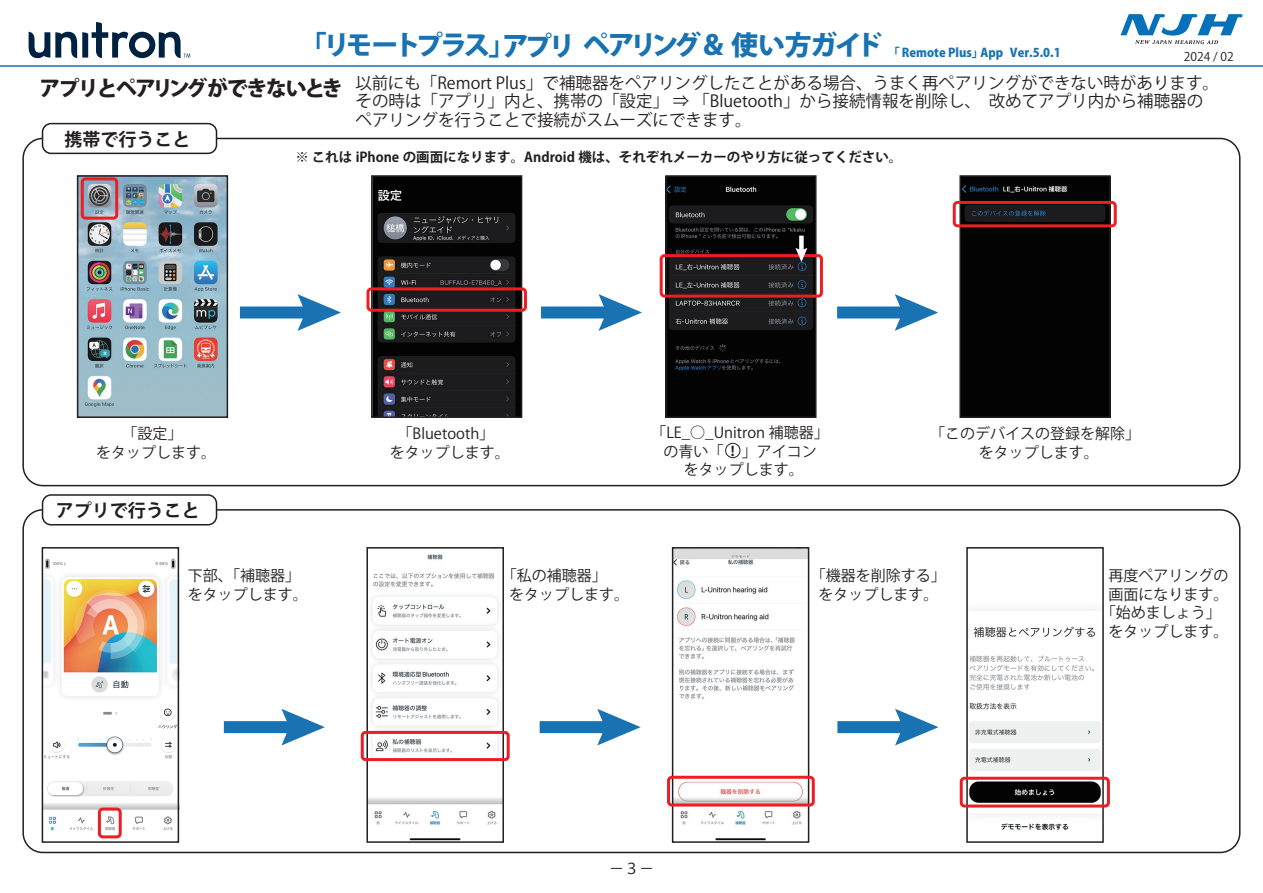
<style>
.page{position:relative;width:1263px;height:893px;background:#fff}
.page>*{position:absolute;margin:0;border:0;box-sizing:border-box;transform-origin:0 0}
.t1{font:27px "Koz Go Pr 6 N Heavy 90 msp RKSJ H";letter-spacing:-.11em;color:#1972b1}
.t2{font:27px "Koz Go Pr 6 N Heavy 90 msp RKSJ H";letter-spacing:-.14em;color:#1972b1}
.t3{font:18px "Koz Go Pr 6 N Bold 90 msp RKSJ H";color:#231f20}
.t4{font:16.5px/18.3px "Koz Go Pr 6 N Regular 90 msp RKSJ H";color:#231f20}
.t5{font:15px/18.8px "Koz Go Pr 6 N Regular 90 msp RKSJ H";color:#231f20;text-align:center}
.t6{font:15px "Koz Go Pro Regular 90 msp RKSJ H";color:#231f20}
.t7{font:13.5px "Koz Go Pr 6 N Bold 90 msp RKSJ H";color:#231f20}
.t8{font:13.2px "Koz Go Pr 6 N Bold 90 msp RKSJ H";color:#231f20}
.t9{font:12px "Koz Go Pr 6 N Heavy 90 msp RKSJ H";color:#1972b1}
.t10{font:12px "Koz Go Pr 6 N Regular 90 msp RKSJ H";color:#231f20}
.s1{font-family:"Koz Go Pr 6 N Heavy 90 msp RKSJ H";font-size:21px}
</style>
<div class="page">
<div style="left:22px;top:138px;width:1218px;height:348px;border:2px solid #231f20;border-radius:20px"></div>
<div style="left:22px;top:509px;width:1218px;height:344px;border:2px solid #231f20;border-radius:20px"></div>
<img style="left:80px;top:178px;width:145px;height:237px">
<div style="left:77px;top:175px;width:151px;height:243px;border:2px solid #231f20"></div>
<svg style="left:371px;top:175px;width:446px;height:243px"></svg>
<img style="left:962px;top:178px;width:146px;height:237px">
<div style="left:959px;top:175px;width:152px;height:243px;border:2px solid #231f20"></div>
<img style="left:45px;top:552px;width:135px;height:288px">
<div style="left:42px;top:547px;width:137px;height:296px;border:2px solid #231f20"></div>
<img style="left:675px;top:550px;width:131px;height:290px">
<div style="left:672px;top:547px;width:137px;height:296px;border:2px solid #231f20"></div>
<img style="left:969px;top:609px;width:132px;height:221px">
<div style="left:966px;top:547px;width:138px;height:296px;border:2px solid #231f20"></div>
<img style="left:369px;top:554px;width:132px;height:286px">
<div style="left:366px;top:547px;width:138px;height:296px;border:2px solid #231f20"></div>
<div style="left:224px;top:721px;width:71px;height:12px;background:#1972b1"></div>
<svg style="left:281px;top:709px;width:44px;height:36px"></svg>
<div style="left:540px;top:721px;width:71px;height:12px;background:#1972b1"></div>
<svg style="left:597px;top:709px;width:44px;height:36px"></svg>
<div style="left:837px;top:721px;width:72px;height:12px;background:#1972b1"></div>
<svg style="left:895px;top:709px;width:43px;height:36px"></svg>
<div style="left:240px;top:306px;width:71px;height:12px;background:#1972b1"></div>
<svg style="left:298px;top:294px;width:43px;height:37px"></svg>
<div style="left:541px;top:306px;width:71px;height:12px;background:#1972b1"></div>
<svg style="left:598px;top:294px;width:44px;height:37px"></svg>
<div style="left:837px;top:306px;width:72px;height:12px;background:#1972b1"></div>
<svg style="left:895px;top:294px;width:43px;height:37px"></svg>
<div style="left:725px;top:443px;width:15px;height:15px;border:1px solid #231f20;border-radius:50%"></div>
<svg style="left:29px;top:22px;width:161px;height:36px"></svg>
<svg style="left:1120px;top:14px;width:122px;height:30px"></svg>
<hr style="left:0;top:65px;width:1263px;height:2px;background:#1972b1">
<div style="left:43px;top:124px;width:173px;height:29px;background:#fff;border-radius:9px"></div>
<div style="left:42px;top:123px;width:175px;height:31px;border:2px solid #231f20;border-radius:9px"></div>
<div style="left:43px;top:495px;width:173px;height:30px;background:#fff;border-radius:9px"></div>
<div style="left:42px;top:494px;width:175px;height:31px;border:2px solid #231f20;border-radius:9px"></div>
<div style="left:366px;top:287px;width:161px;height:25px;border:3px solid #ee1d23;border-radius:3px"></div>
<div style="left:953px;top:201px;width:164px;height:26px;border:3px solid #ee1d23;border-radius:3px"></div>
<div style="left:98px;top:808px;width:24px;height:30px;border:3px solid #ee1d23;border-radius:3px"></div>
<div style="left:361px;top:731px;width:149px;height:30px;border:3px solid #ee1d23;border-radius:3px"></div>
<div style="left:667px;top:776px;width:148px;height:30px;border:3px solid #ee1d23;border-radius:3px"></div>
<div style="left:960px;top:777px;width:150px;height:30px;border:3px solid #ee1d23;border-radius:3px"></div>
<div style="left:81px;top:177px;width:37px;height:43px;border:3px solid #ee1d23;border-radius:3px"></div>
<div style="left:660px;top:254px;width:163px;height:44px;border:3px solid #ee1d23;border-radius:3px"></div>
<div style="left:799px;top:236px;width:5px;height:16px;background:#fff"></div>
<svg style="left:795px;top:248px;width:12px;height:14px"></svg>
<h1 class="t2" style="left:300px;top:34px;width:217px">「リモートプラス」</h1>
<h1 class="t1" style="left:502px;top:34px;width:382px">アプリペアリング＆使い方ガイド</h1>
<p class="t9" style="left:888px;top:48px;width:175px">「 Remote Plus」App Ver.5.0.1</p>
<p class="t10" style="left:1184px;top:52px;width:51px">2024 / 02</p>
<p class="t4" style="left:355px;top:76px;width:865px;text-indent:-316px"><span class="s1">アプリとペアリングができないとき</span> 以前にも「Remort Plus」で補聴器をペアリングしたことがある場合、うまく再ペアリングができない時があります。その時は「アプリ」内と、携帯の「設定」 ⇒ 「Bluetooth」から接続情報を削除し、 改めてアプリ内から補聴器のペアリングを行うことで接続がスムーズにできます。</p>
<p class="t3" style="left:65px;top:132px;width:128px">携帯で行うこと</p>
<p class="t7" style="left:295px;top:152px;width:609px">※ これは iPhone の画面になります。Android 機は、それぞれメーカーのやり方に従ってください。</p>
<p class="t5" style="left:390px;top:426px;width:121px">「Bluetooth」<br>をタップします。</p>
<p class="t5" style="left:651px;top:425px;width:179px">「LE_○_Unitron 補聴器」の青い「　 」アイコン<br>をタップします。</p>
<p class="t5" style="left:96px;top:426px;width:121px">「設定」<br>をタップします。</p>
<p class="t5" style="left:930px;top:426px;width:211px">「このデバイスの登録を解除」をタップします。</p>
<p class="t8" style="left:726px;top:446px;width:15px">！</p>
<p class="t3" style="left:56px;top:503px;width:146px">アプリで行うこと</p>
<p class="t5" style="left:188px;top:568px;width:121px;text-align:left">下部、「補聴器」をタップします。</p>
<p class="t5" style="left:509px;top:568px;width:121px;text-align:left;text-indent:-8px">「私の補聴器」<br>をタップします。</p>
<p class="t5" style="left:811px;top:568px;width:136px">「機器を削除する」をタップします。</p>
<p class="t5" style="left:1101px;top:568px;width:129px">再度ペアリングの画面になります。「始めましょう」をタップします。</p>
<p class="t6" style="left:609px;top:862px;width:46px">－３－</p>
</div>
